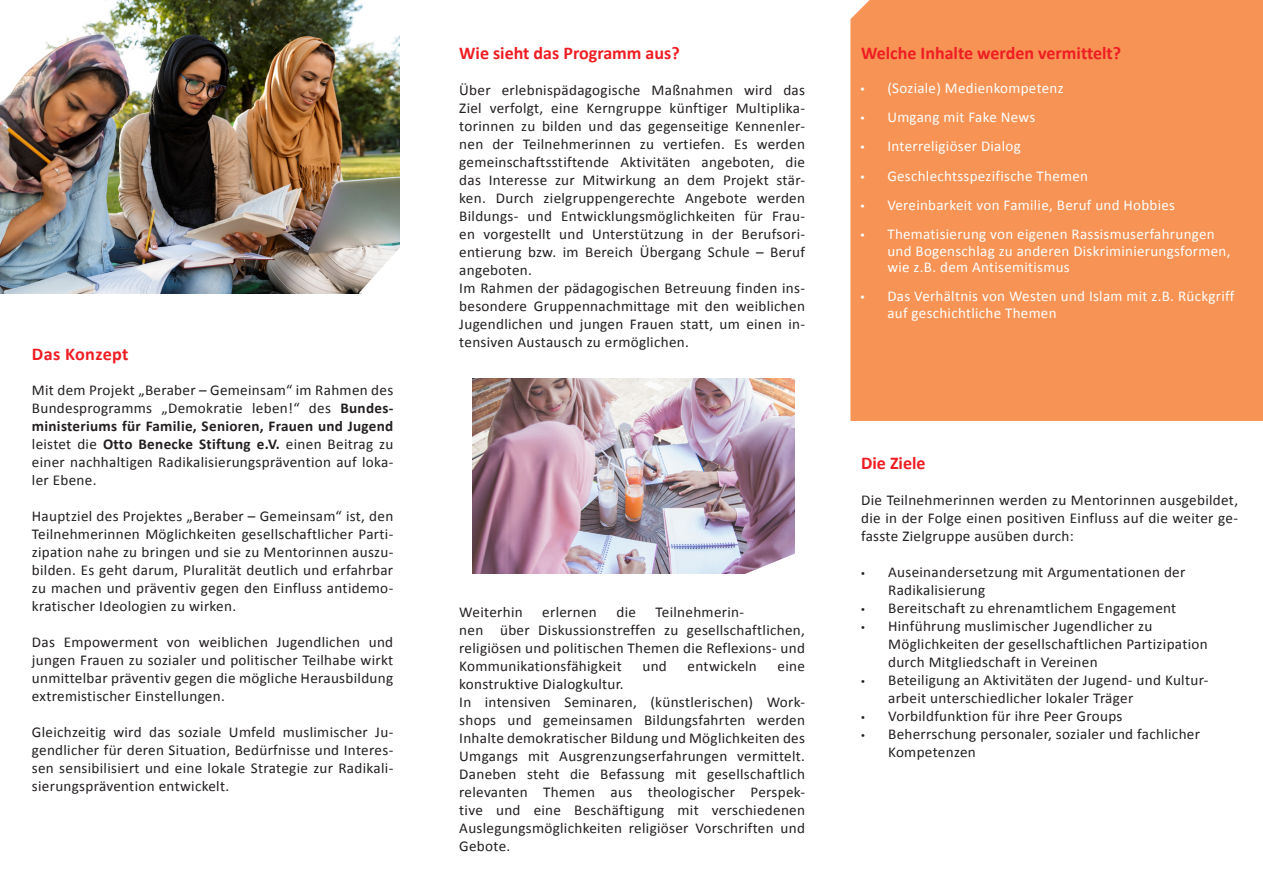
<style>
.page{position:relative;width:1263px;height:893px;background:#fff}
.page>*{position:absolute;margin:0;border:0;box-sizing:border-box;transform-origin:0 0}
.fliess{font:700 18px "Calibri";color:#ee1d23}
.Aufzählung{font:700 18px "Calibri";letter-spacing:.02em;color:#ee1d23}
.fliess-2{font:15px/18px "Calibri";letter-spacing:.02em;color:#231f20}
.Fliess{font:15px/18px "Calibri";letter-spacing:.02em;color:#231f20;text-align:justify}
.t1{font:15px/16.5px "Calibri";letter-spacing:.02em;color:#fff}
.s1{font-weight:700}
.s2{font-family:"Myriad Pro"}
.s3{font-family:"Myriad Pro";font-size:13.5px}
</style>
<div class="page">
<img style="left:473px;top:378px;width:321px;height:195px">
<div style="left:850px;top:0;width:413px;height:421px;background:#f79354"></div>
<svg style="left:744px;top:537px;width:51px;height:37px"></svg>
<img style="left:0;top:0;width:399px;height:294px">
<svg style="left:358px;top:236px;width:42px;height:58px"></svg>
<p class="Aufzählung" style="left:32px;top:343px;width:98px">Das Konzept</p>
<p class="Fliess" style="left:32px;top:381px;width:363px">Mit dem Projekt „Beraber – Gemeinsam“ im Rahmen des Bundesprogramms „Demokratie leben!“ des <span class="s1">Bundes&shy;ministeriums für Familie, Senioren, Frauen und Jugend </span>leistet die <span class="s1">Otto Benecke Stiftung e.V.</span> einen Beitrag zu einer nachhaltigen Radikalisierungsprävention auf loka&shy;ler Ebene.</p>
<p class="Fliess" style="left:32px;top:507px;width:363px">Hauptziel des Projektes „Beraber – Gemeinsam“ ist, den Teilnehmerinnen Möglichkeiten gesellschaftlicher Parti&shy;zipation nahe zu bringen und sie zu Mentorinnen auszu&shy;bilden. Es geht darum, Pluralität deutlich und erfahrbar zu machen und präventiv gegen den Einfluss antidemo&shy;kratischer Ideologien zu wirken.</p>
<p class="Fliess" style="left:32px;top:633px;width:363px">Das Empowerment von weiblichen Jugendlichen und jungen Frauen zu sozialer und politischer Teilhabe wirkt unmittelbar präventiv gegen die mögliche Herausbildung extremistischer Einstellungen.</p>
<p class="Fliess" style="left:32px;top:723px;width:363px">Gleichzeitig wird das soziale Umfeld muslimischer Ju&shy;gendlicher für deren Situation, Bedürfnisse und Interes&shy;sen sensibilisiert und eine lokale Strategie zur Radikali&shy;sierungsprävention entwickelt.</p>
<p class="fliess" style="left:459px;top:42px;width:222px">Wie sieht das Programm aus?</p>
<p class="fliess-2" style="left:459px;top:81px;width:347px;text-align:justify">Über erlebnispädagogische Maßnahmen wird das Ziel verfolgt, eine Kerngruppe künftiger Multiplika&shy;torinnen zu bilden und das gegenseitige Kennenler&shy;nen der Teilnehmerinnen zu vertiefen. Es werden gemeinschaftsstiftende Aktivitäten angeboten, die das Interesse zur Mitwirkung an dem Projekt stär&shy;ken. Durch zielgruppengerechte Angebote werden Bildungs- und Entwicklungsmöglichkeiten für Frau&shy;en vorgestellt und Unterstützung in der Berufsori&shy;entierung bzw. im Bereich Übergang Schule – Beruf angeboten.</p>
<p class="fliess-2" style="left:459px;top:279px;width:347px;text-align:justify">Im Rahmen der pädagogischen Betreuung finden ins&shy;besondere Gruppennachmittage mit den weiblichen Jugendlichen und jungen Frauen statt, um einen in&shy;tensiven Austausch zu ermöglichen.</p>
<p class="fliess-2" style="left:459px;top:603px;width:65px">Weiterhin</p>
<p class="fliess-2" style="left:542px;top:603px;width:56px">erlernen</p>
<p class="fliess-2" style="left:616px;top:603px;width:21px">die</p>
<p class="fliess-2" style="left:459px;top:603px;width:347px;text-indent:196px">Teilnehmerin-<br>nen über Diskussionstreffen zu gesellschaftlichen, religiösen und politischen Themen die Reflexions- und Kommunikationsfähigkeit</p>
<p class="fliess-2" style="left:642px;top:657px;width:26px">und</p>
<p class="fliess-2" style="left:688px;top:657px;width:71px">entwickeln</p>
<p class="fliess-2" style="left:778px;top:657px;width:29px">eine</p>
<p class="fliess-2" style="left:459px;top:675px;width:166px">konstruktive Dialogkultur.</p>
<p class="fliess-2" style="left:459px;top:693px;width:347px;text-align:justify">In intensiven Seminaren, (künstlerischen) Work&shy;shops und gemeinsamen Bildungsfahrten werden Inhalte demokratischer Bildung und Möglichkeiten des Umgangs mit Ausgrenzungserfahrungen vermittelt.<br>Daneben steht die Befassung mit gesellschaftlich relevanten Themen aus theologischer Perspek&shy;tive und eine Beschäftigung mit verschiedenen Auslegungsmöglichkeiten religiöser Vorschriften und Gebote.</p>
<p class="fliess" style="left:861px;top:41px;width:261px">Welche Inhalte werden vermittelt?</p>
<p class="t1" style="left:860px;top:80px;width:205px"><span class="s2">•</span> (Soziale) Medienkompetenz</p>
<p class="t1" style="left:860px;top:109px;width:176px"><span class="s2">•</span> Umgang mit Fake News</p>
<p class="t1" style="left:860px;top:138px;width:162px"><span class="s2">•</span> Interreligiöser Dialog</p>
<p class="t1" style="left:860px;top:167px;width:229px"><span class="s2">•</span> Geschlechtsspezifische Themen</p>
<p class="t1" style="left:860px;top:197px;width:316px"><span class="s2">•</span> Vereinbarkeit von Familie, Beruf und Hobbies</p>
<p class="t1" style="left:887px;top:226px;width:344px;text-indent:-27px"><span class="s2">•</span> Thematisierung von eigenen Rassismuserfahrungen und Bogenschlag zu anderen Diskriminierungsformen, wie z.B. dem Antisemitismus</p>
<p class="t1" style="left:887px;top:288px;width:348px;text-indent:-27px"><span class="s2">•</span> Das Verhältnis von Westen und Islam mit z.B. Rückgriff auf geschichtliche Themen</p>
<p class="fliess" style="left:861px;top:451px;width:66px">Die Ziele</p>
<p class="fliess-2" style="left:861px;top:491px;width:379px;text-align:justify">Die Teilnehmerinnen werden zu Mentorinnen ausgebildet, die in der Folge einen positiven Einfluss auf die weiter ge&shy;fasste Zielgruppe ausüben durch:</p>
<p class="fliess-2" style="left:888px;top:563px;width:299px;text-indent:-27px"><span class="s3">•</span> Auseinandersetzung mit Argumentationen der<br>Radikalisierung</p>
<p class="fliess-2" style="left:861px;top:599px;width:317px"><span class="s3">•</span> Bereitschaft zu ehrenamtlichem Engagement</p>
<p class="fliess-2" style="left:888px;top:617px;width:321px;text-indent:-27px"><span class="s3">•</span> Hinführung muslimischer Jugendlicher zu<br>Möglichkeiten der gesellschaftlichen Partizipation durch Mitgliedschaft in Vereinen</p>
<p class="fliess-2" style="left:888px;top:671px;width:322px;text-indent:-27px"><span class="s3">•</span> Beteiligung an Aktivitäten der Jugend- und Kultur&shy;arbeit unterschiedlicher lokaler Träger</p>
<p class="fliess-2" style="left:861px;top:707px;width:263px"><span class="s3">•</span> Vorbildfunktion für ihre Peer Groups</p>
<p class="fliess-2" style="left:888px;top:725px;width:313px;text-indent:-27px"><span class="s3">•</span> Beherrschung personaler, sozialer und fachlicher<br>Kompetenzen</p>
</div>
